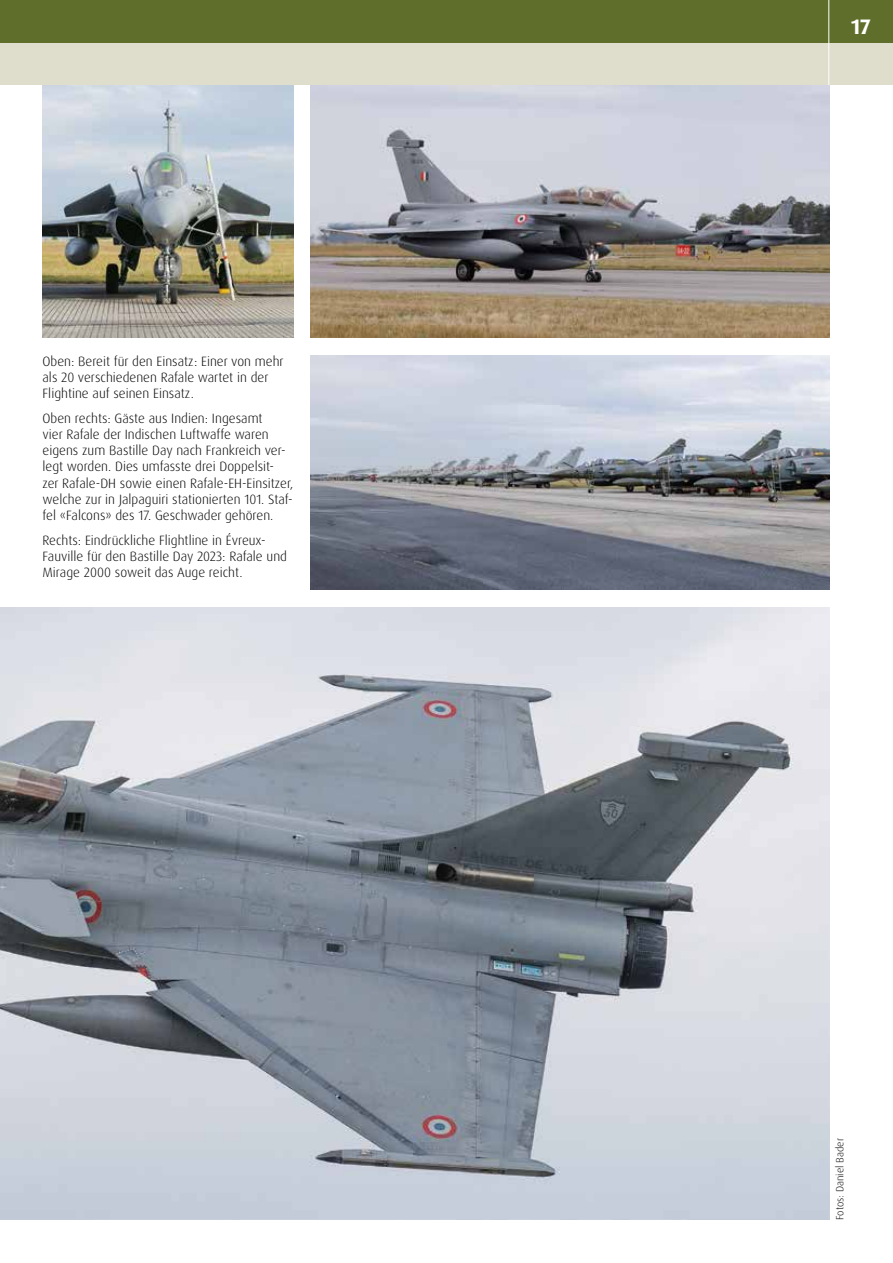
<style>
.page{position:relative;width:893px;height:1263px;background:#fff}
.page>*{position:absolute;margin:0;border:0;box-sizing:border-box;transform-origin:0 0}
.t1{font:700 21px "Dax Pro";color:#fff}
.t2{font:300 13.5px/16.2px "Dax Pro";color:#000}
.t3{font:300 10.5px "Dax Pro";color:#000}
</style>
<div class="page">
<div style="left:0;top:43px;width:893px;height:42px;background:#dfddcb"></div>
<div style="left:0;top:0;width:893px;height:43px;background:#5f6e2b"></div>
<img style="left:310px;top:85px;width:519px;height:252px">
<img style="left:0;top:607px;width:829px;height:612px">
<img style="left:310px;top:355px;width:519px;height:234px">
<img style="left:43px;top:85px;width:250px;height:252px">
<hr style="left:828px;top:0;width:1px;height:85px;background:#fff">
<p class="t2" style="left:43px;top:353px;width:243px">Oben: Bereit für den Einsatz: Einer von mehr als 20 verschiedenen Rafale wartet in der<br>Flightine auf seinen Einsatz.</p>
<p class="t2" style="left:43px;top:410px;width:252px">Oben rechts: Gäste aus Indien: Ingesamt<br>vier Rafale der Indischen Luftwaffe waren eigens zum Bastille Day nach Frankreich ver&shy;legt worden. Dies umfasste drei Doppelsit&shy;zer Rafale-DH sowie einen Rafale-EH-Einsitzer, welche zur in Jalpaguiri stationierten 101. Staf&shy;fel «Falcons» des 17. Geschwader gehören.</p>
<p class="t2" style="left:43px;top:532px;width:246px">Rechts: Eindrückliche Flightline in Évreux-<br>Fauville für den Bastille Day 2023: Rafale und<br>Mirage 2000 soweit das Auge reicht.</p>
<h1 class="t1" style="left:851px;top:13px;width:21px">17</h1>
<p class="t3" style="left:833px;top:1220px;width:83px;rotate:-90deg">Fotos: Daniel Bader</p>
</div>
